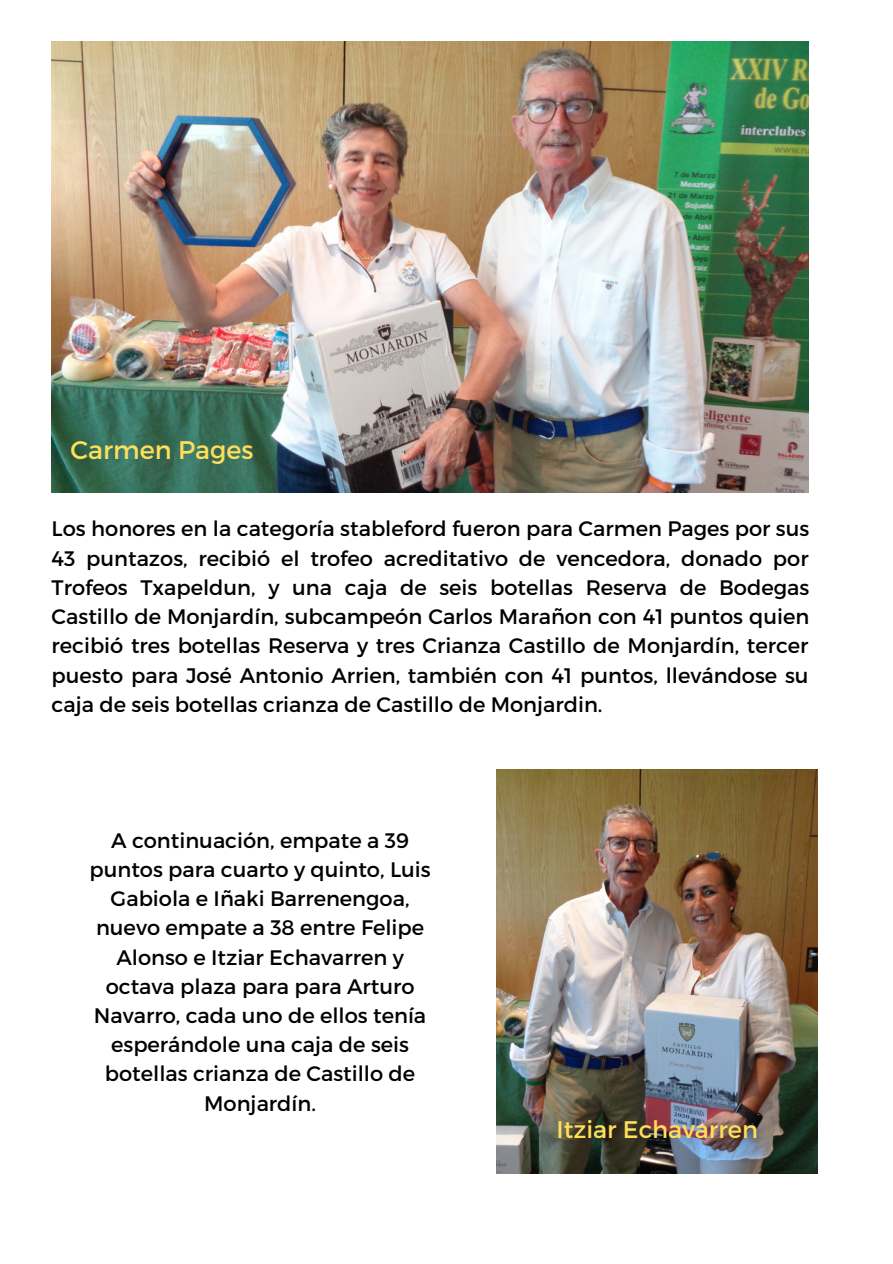
<style>
.page{position:relative;width:893px;height:1264px;background:#fff}
.page>*{position:absolute;margin:0;border:0;box-sizing:border-box;transform-origin:0 0}
.t1{font:25.5px "Montserrat";color:#ffde59}
.t2{font:24px "Montserrat";color:#ffde59}
.t3{font:21px/29.2px "Montserrat";color:#000;text-align:justify}
</style>
<div class="page">
<img style="left:52px;top:42px;width:756px;height:450px">
<img style="left:496px;top:769px;width:321px;height:404px">
<p class="t1" style="left:70px;top:434px;width:185px">Carmen Pages</p>
<p class="t3" style="left:52px;top:513px;width:759px">Los honores en la categoría stableford fueron para Carmen Pages por sus 43 puntazos, recibió el trofeo acreditativo de vencedora, donado por Trofeos Txapeldun, y una caja de seis botellas Reserva de Bodegas Castillo de Monjardín, subcampeón Carlos Marañon con 41 puntos quien recibió tres botellas Reserva y tres Crianza Castillo de Monjardín, tercer puesto para José Antonio Arrien, también con 41 puntos, llevándose su caja de seis botellas crianza de Castillo de Monjardin.</p>
<p class="t3" style="left:89px;top:824px;width:343px;text-align:center">A continuación, empate a 39 puntos para cuarto y quinto, Luis<br>Gabiola e Iñaki Barrenengoa, nuevo empate a 38 entre Felipe<br>Alonso e Itziar Echavarren y octava plaza para para Arturo<br>Navarro, cada uno de ellos tenía esperándole una caja de seis botellas crianza de Castillo de<br>Monjardín.</p>
<p class="t2" style="left:556px;top:1113px;width:203px">Itziar Echavarren</p>
</div>
